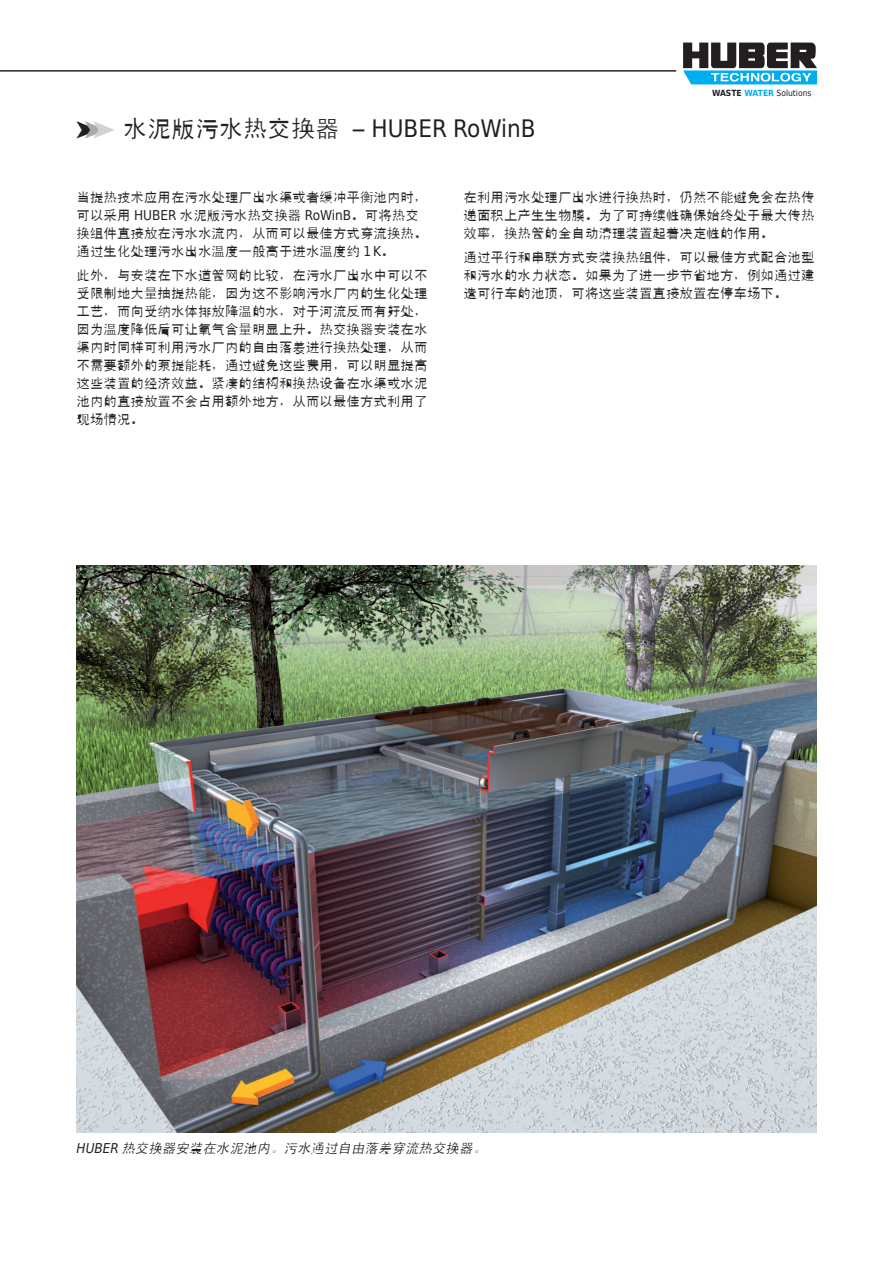
<style>
.page{position:relative;width:893px;height:1263px;background:#fff}
.page>*{position:absolute;margin:0;border:0;box-sizing:border-box;transform-origin:0 0}
.t1{font:24px "Huber Int";color:#231f20}
.t2{font:13.5px/18px "Huber Int";color:#231f20;text-align:justify}
.t3{font:italic 13.5px "Huber Int";color:#231f20}
.t4{font:8.55px "Huber Tec";color:#231f20}
.s1{color:#a8a9ad}
.s2{color:#d1d2d4}
.s3{font-weight:700}
.s4{font-weight:700;color:#00aeef}
</style>
<div class="page">
<svg style="left:683px;top:43px;width:134px;height:41px"></svg>
<hr style="left:0;top:71px;width:676px;height:1px;background:#231f20">
<img style="left:77px;top:566px;width:739px;height:566px">
<h1 class="t1" style="left:77px;top:115px;width:461px">➤<span class="s1">➤</span><span class="s2">➤</span> 水泥版污水热交换器 – HUBER RoWinB</h1>
<p class="t4" style="left:712px;top:86px;width:101px"><span class="s3">WASTE</span> <span class="s4">WATER</span> Solutions</p>
<p class="t2" style="left:77px;top:188px;width:353px;text-align:left">当提热技术应用在污水处理厂出水渠或者缓冲平衡池内时，可以采用 HUBER 水泥版污水热交换器 RoWinB。可将热交换组件直接放在污水水流内，从而可以最佳方式穿流换热。通过生化处理污水出水温度一般高于进水温度约 1 K。</p>
<p class="t2" style="left:77px;top:266px;width:352px">此外，与安装在下水道管网的比较，在污水厂出水中可以不受限制地大量抽提热能，因为这不影响污水厂内的生化处理工艺，而向受纳水体排放降温的水，对于河流反而有好处，因为温度降低后可让氧气含量明显上升。热交换器安装在水渠内时同样可利用污水厂内的自由落差进行换热处理，从而不需要额外的泵提能耗，通过避免这些费用，可以明显提高这些装置的经济效益。紧凑的结构和换热设备在水渠或水泥池内的直接放置不会占用额外地方，从而以最佳方式利用了现场情况。</p>
<p class="t2" style="left:463px;top:188px;width:352px">在利用污水处理厂出水进行换热时，仍然不能避免会在热传递面积上产生生物膜。为了可持续性确保始终处于最大传热效率，换热管的全自动清理装置起着决定性的作用。</p>
<p class="t2" style="left:463px;top:248px;width:352px">通过平行和串联方式安装换热组件，可以最佳方式配合池型和污水的水力状态。如果为了进一步节省地方，例如通过建造可行车的池顶，可将这些装置直接放置在停车场下。</p>
<p class="t3" style="left:77px;top:1140px;width:412px">HUBER 热交换器安装在水泥池内。污水通过自由落差穿流热交换器。</p>
</div>
